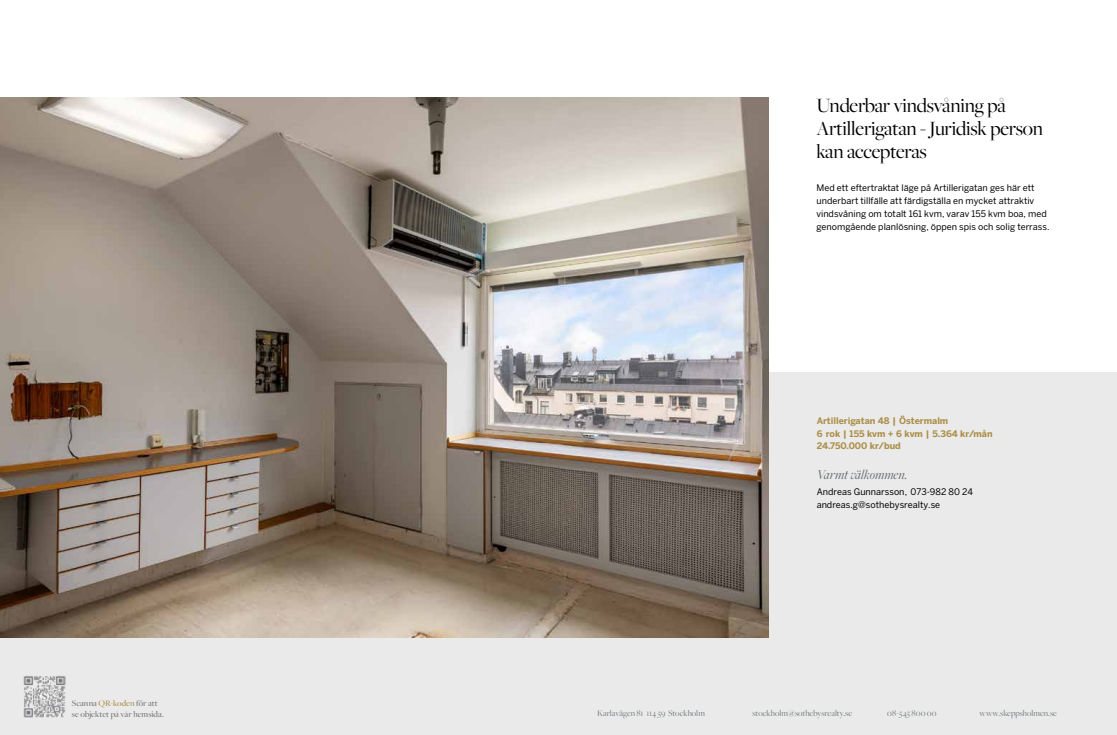
<style>
.page{position:relative;width:1117px;height:735px;background:#fff}
.page>*{position:absolute;margin:0;border:0;box-sizing:border-box;transform-origin:0 0}
.t1{font:21px/23px "Freight Big Pro";letter-spacing:-.01em;color:#000}
.t2{font:italic 14px "Freight Big Pro";color:#676c70}
.t3{font:9px/13px "Benton Sans";color:#000}
.t4{font:9px "Freight Big Pro";color:#70777a}
.t5{font:700 9px "Benton Sans";color:#ab8e47}
.t6{font:500 9px/10.8px "Freight Big Pro";color:#747578}
.s1{color:#ab8e47}
</style>
<div class="page">
<div style="left:0;top:372px;width:1117px;height:362px;background:#eaeaea"></div>
<img style="left:23px;top:676px;width:43px;height:41px">
<img style="left:0;top:98px;width:768px;height:538px">
<p class="t6" style="left:72px;top:696px;width:94px">Scanna <span class="s1">QR-koden</span> för att se objektet på vår hemsida.</p>
<h1 class="t1" style="left:816px;top:93px;width:228px">Underbar vindsvåning på<br>Artillerigatan - Juridisk person kan accepteras</h1>
<p class="t3" style="left:816px;top:181px;width:235px">Med ett eftertraktat läge på Artillerigatan ges här ett underbart tillfälle att färdigställa en mycket attraktiv vindsvåning om totalt 161 kvm, varav 155 kvm boa, med genomgående planlösning, öppen spis och solig terrass.</p>
<p class="t5" style="left:817px;top:415px;width:133px">Artillerigatan 48 | Östermalm</p>
<p class="t5" style="left:817px;top:440px;width:86px">24.750.000 kr/bud</p>
<p class="t3" style="left:817px;top:485px;width:158px">Andreas Gunnarsson, 073-982 80 24 andreas.g@sothebysrealty.se</p>
<p class="t5" style="left:817px;top:427px;width:177px">6 rok | 155 kvm + 6 kvm | 5.364 kr/mån</p>
<h2 class="t2" style="left:817px;top:465px;width:92px">Varmt välkommen.</h2>
<p class="t4" style="left:597px;top:706px;width:109px">Karlavägen 81 114 59 Stockholm</p>
<p class="t4" style="left:752px;top:706px;width:101px">stockholm@sothebysrealty.se</p>
<p class="t4" style="left:887px;top:706px;width:51px">08-545 800 00</p>
<p class="t4" style="left:979px;top:706px;width:79px">www.skeppsholmen.se</p>
</div>
